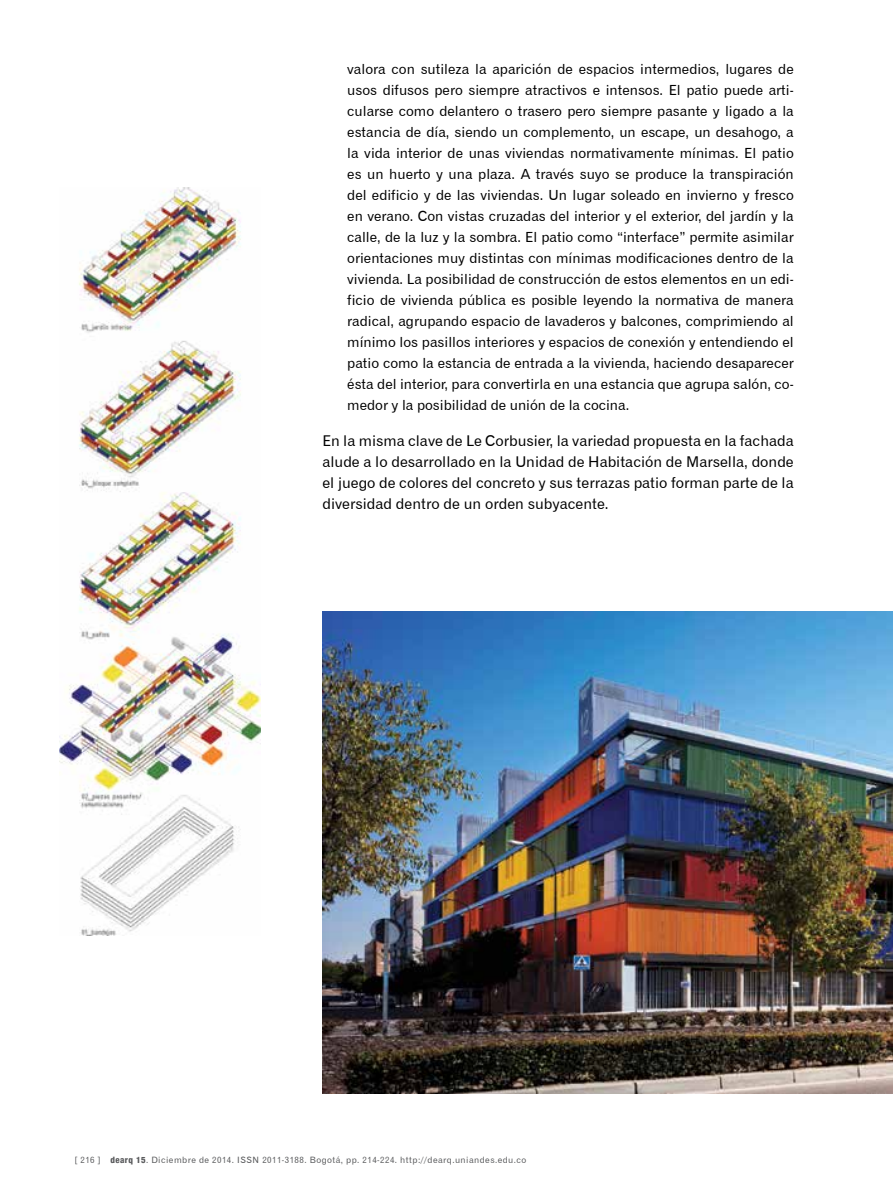
<style>
.page{position:relative;width:893px;height:1191px;background:#fff}
.page>*{position:absolute;margin:0;border:0;box-sizing:border-box;transform-origin:0 0}
.t1{font:14.88px/21px "Gothic 720 BT Roman B";color:#000;text-align:justify}
.t2{font:14px/21px "Gothic 720 BT Roman B";color:#000;text-align:justify}
.t3{font:8.75px "Gothic 720 BT Roman B";letter-spacing:.05em;color:#58595b}
.s1{font-family:"Helvetica 87";font-weight:800;font-stretch:condensed}
</style>
<div class="page">
<img style="left:59px;top:187px;width:202px;height:748px">
<img style="left:322px;top:611px;width:571px;height:483px">
<p class="t2" style="left:347px;top:58px;width:448px">valora con sutileza la aparición de espacios intermedios, lugares de usos difusos pero siempre atractivos e intensos. El patio puede arti&shy;cularse como delantero o trasero pero siempre pasante y ligado a la estancia de día, siendo un complemento, un escape, un desahogo, a la vida interior de unas viviendas normativamente mínimas. El patio es un huerto y una plaza. A través suyo se produce la transpiración del edificio y de las viviendas. Un lugar soleado en invierno y fresco en verano. Con vistas cruzadas del interior y el exterior, del jardín y la calle, de la luz y la sombra. El patio como “interface” permite asimilar orientaciones muy distintas con mínimas modificaciones dentro de la vivienda. La posibilidad de construcción de estos elementos en un edi&shy;ficio de vivienda pública es posible leyendo la normativa de manera radical, agrupando espacio de lavaderos y balcones, comprimiendo al mínimo los pasillos interiores y espacios de conexión y entendiendo el patio como la estancia de entrada a la vivienda, haciendo desaparecer ésta del interior, para convertirla en una estancia que agrupa salón, co&shy;medor y la posibilidad de unión de la cocina.</p>
<p class="t1" style="left:322px;top:430px;width:473px">En la misma clave de Le Corbusier, la variedad propuesta en la fachada alude a lo desarrollado en la Unidad de Habitación de Marsella, donde el juego de colores del concreto y sus terrazas patio forman parte de la diversidad dentro de un orden subyacente.</p>
<p class="t3" style="left:74px;top:1154px;width:453px">[ 216 ] <span class="s1">dearq 15</span>. Diciembre de 2014. ISSN 2011-3188. Bogotá, pp. 214-224. http://dearq.uniandes.edu.co</p>
</div>
